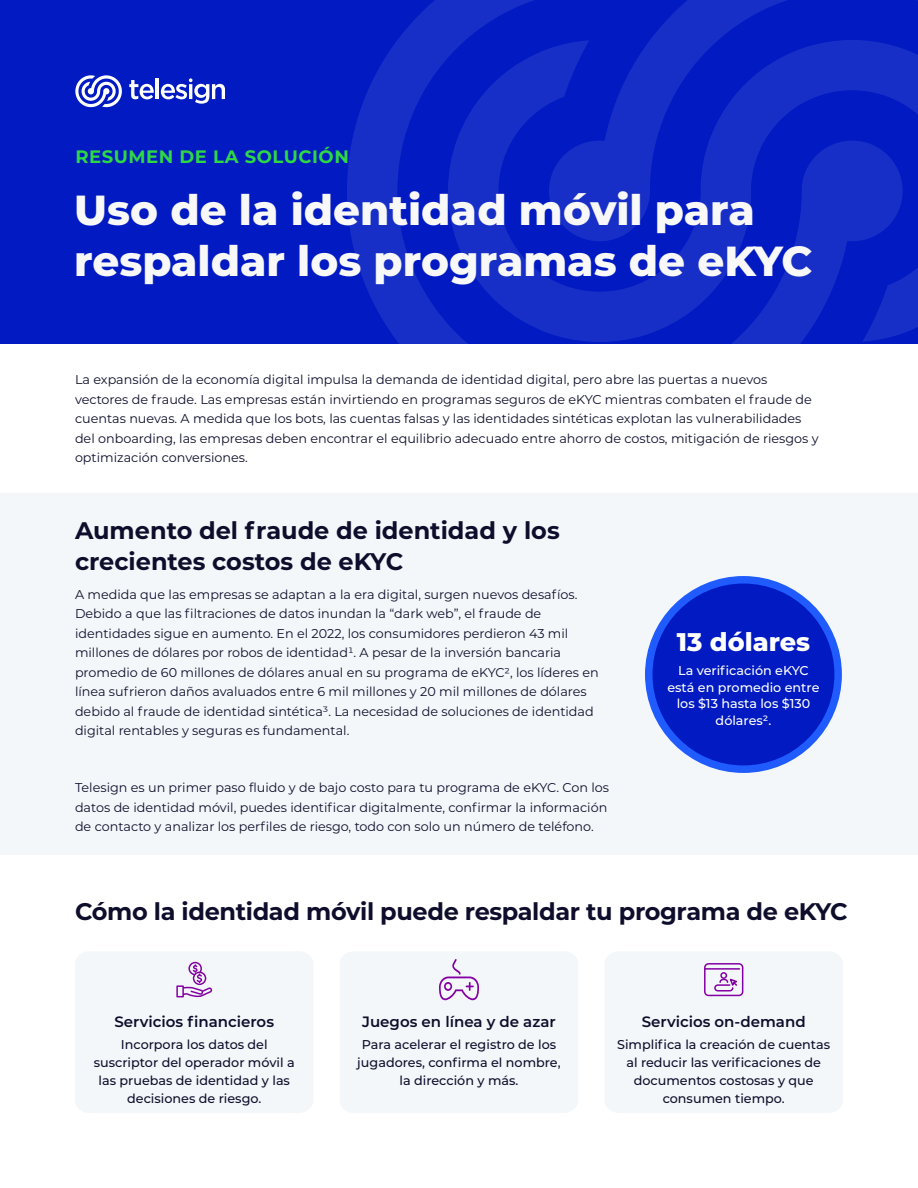
<style>
.page{position:relative;width:918px;height:1188px;background:#fff}
.page>*{position:absolute;margin:0;border:0;box-sizing:border-box;transform-origin:0 0}
.t1{font:800 42px/50.4px "Montserrat";color:#f8f8f8}
.t2{font:800 25.5px "Montserrat";color:#fff}
.t3{font:700 24px/31.5px "Montserrat";letter-spacing:-.015em;color:#0e0e2c}
.t4{font:700 18px "Montserrat";letter-spacing:.03em;color:#2ed845}
.Benefit_Body{font:600 15px "Montserrat";color:#0e0e2c}
.Benefit_Body-2{font:12.75px/19.5px "Montserrat";color:#0e0e2c}
.Benefit_Body-3{font:500 12.75px/18px "Montserrat";color:#0e0e2c;text-align:center}
.t5{font:500 12.75px/16.5px "Montserrat";color:#fff;text-align:center}
</style>
<div class="page">
<div style="left:0;top:0;width:918px;height:344px;background:#011ac2"></div>
<svg style="left:347px;top:0;width:454px;height:344px"></svg>
<svg style="left:448px;top:40px;width:470px;height:302px;fill:#182fc7"></svg>
<div style="left:0;top:494px;width:918px;height:361px;background:#f4f7f9"></div>
<div style="left:649px;top:580px;width:189px;height:189px;background:#011ac2;border-radius:50%"></div>
<div style="left:645px;top:576px;width:197px;height:197px;border:8px solid #1f5bff;border-radius:50%"></div>
<svg style="left:129px;top:80px;width:25px;height:19px"></svg>
<hr style="left:156px;top:78px;width:3px;height:21px;background:#fff">
<svg style="left:161px;top:78px;width:64px;height:26px"></svg>
<svg style="left:75px;top:75px;width:47px;height:32px"></svg>
<div style="left:340px;top:952px;width:238px;height:161px;background:#f4f7f9"></div>
<div style="left:605px;top:952px;width:238px;height:161px;background:#f4f7f9"></div>
<div style="left:75px;top:952px;width:238px;height:161px;background:#f4f7f9"></div>
<p class="t4" style="left:75px;top:144px;width:275px">RESUMEN DE LA SOLUCIÓN</p>
<p class="t1" style="left:74px;top:183px;width:740px">Uso de la identidad móvil para respaldar los programas de eKYC</p>
<p class="Benefit_Body-2" style="left:75px;top:370px;width:745px">La expansión de la economía digital impulsa la demanda de identidad digital, pero abre las puertas a nuevos vectores de fraude. Las empresas están invirtiendo en programas seguros de eKYC mientras combaten el fraude de cuentas nuevas. A medida que los bots, las cuentas falsas y las identidades sintéticas explotan las vulnerabilidades del onboarding, las empresas deben encontrar el equilibrio adecuado entre ahorro de costos, mitigación de riesgos y optimización conversiones.</p>
<p class="t3" style="left:75px;top:513px;width:486px">Aumento del fraude de identidad y los crecientes costos de eKYC</p>
<p class="Benefit_Body-2" style="left:75px;top:584px;width:525px">A medida que las empresas se adaptan a la era digital, surgen nuevos desafíos.<br>Debido a que las filtraciones de datos inundan la “dark web”, el fraude de identidades sigue en aumento. En el 2022, los consumidores perdieron 43 mil millones de dólares por robos de identidad¹. A pesar de la inversión bancaria promedio de 60 millones de dólares anual en su programa de eKYC2, los líderes en línea sufrieron daños avaluados entre 6 mil millones y 20 mil millones de dólares debido al fraude de identidad sintética³. La necesidad de soluciones de identidad digital rentables y seguras es fundamental.</p>
<p class="Benefit_Body-2" style="left:75px;top:777px;width:536px">Telesign es un primer paso fluido y de bajo costo para tu programa de eKYC. Con los datos de identidad móvil, puedes identificar digitalmente, confirmar la información de contacto y analizar los perfiles de riesgo, todo con solo un número de teléfono.</p>
<p class="t2" style="left:677px;top:623px;width:135px">13 dólares</p>
<p class="t5" style="left:667px;top:662px;width:154px">La verificación eKYC está en promedio entre los $13 hasta los $130 dólares².</p>
<p class="t3" style="left:75px;top:894px;width:774px">Cómo la identidad móvil puede respaldar tu programa de eKYC</p>
<p class="Benefit_Body" style="left:114px;top:1011px;width:161px">Servicios financieros</p>
<p class="Benefit_Body-3" style="left:94px;top:1035px;width:202px">Incorpora los datos del suscriptor del operador móvil a las pruebas de identidad y las decisiones de riesgo.</p>
<p class="Benefit_Body" style="left:362px;top:1011px;width:195px">Juegos en línea y de azar</p>
<p class="Benefit_Body-3" style="left:357px;top:1035px;width:205px">Para acelerar el registro de los jugadores, confirma el nombre, la dirección y más.</p>
<p class="Benefit_Body" style="left:642px;top:1011px;width:165px">Servicios on-demand</p>
<p class="Benefit_Body-3" style="left:617px;top:1035px;width:215px">Simplifica la creación de cuentas al reducir las verificaciones de documentos costosas y que consumen tiempo.</p>
</div>
